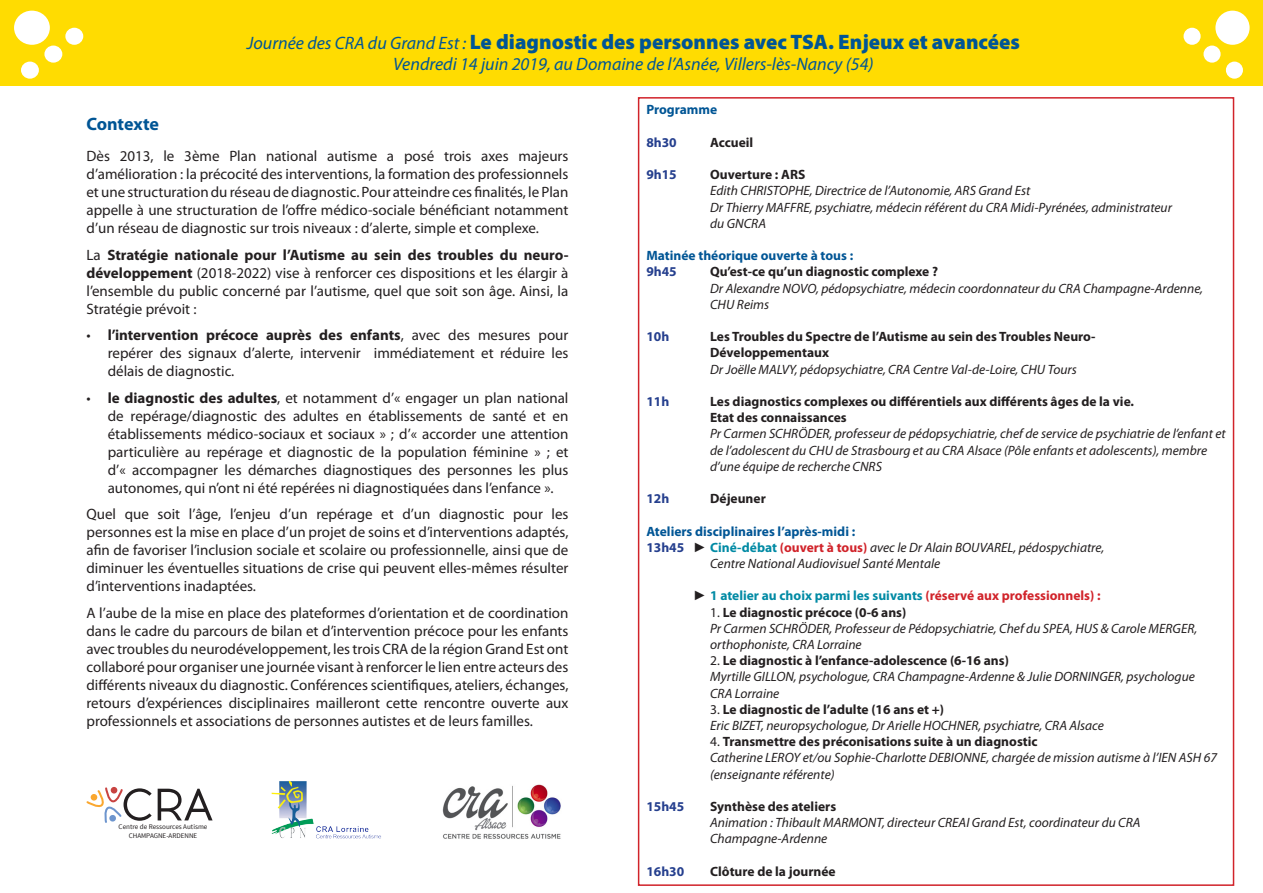
<style>
.page{position:relative;width:1263px;height:893px;background:#fff}
.page>*{position:absolute;margin:0;border:0;box-sizing:border-box;transform-origin:0 0}
.t1{font:900 21px "Myriad Pro";color:#005595}
.t2{font:italic 18px "Myriad Pro";color:#005595}
.t3{font:700 18px "Myriad Pro";letter-spacing:-.005em;color:#005595}
.t4{font:15px/18px "Myriad Pro";color:#231f20;text-align:justify}
.t5{font:italic 13.5px "Myriad Pro";color:#231f20}
.t6{font:700 13.5px "Myriad Pro";color:#231f20}
.t7{font:700 13.5px "Myriad Pro";color:#005595}
.t8{font:700 13.5px "Myriad Pro";color:#008aa4}
.t9{font:700 13.5px "Myriad Pro";color:#253f8e}
.t10{font:7.05px/8.6px "Source Sans Pro";color:#231f20;text-align:center}
.s1{font-weight:400;font-style:italic;font-size:18px}
.s2{font-weight:700}
.s3{font-weight:700;font-style:normal;color:#253f8e}
.s4{font-family:"Arial"}
.s5{font-weight:700;font-style:normal;color:#008aa4}
.s6{font-weight:700;font-style:normal;color:#d1232a}
.s7{font-family:"Arial";font-weight:400;font-style:italic;color:#231f20}
.s8{color:#d1232a}
.s9{font-weight:400}
</style>
<div class="page">
<div style="left:0;top:0;width:1263px;height:85px;background:#ffdc01"></div>
<div style="left:1215px;top:11px;width:34px;height:34px;background:#fff;border-radius:50%"></div>
<div style="left:1183px;top:28px;width:17px;height:17px;background:#fff;border-radius:50%"></div>
<div style="left:1203px;top:46px;width:17px;height:17px;background:#fff;border-radius:50%"></div>
<div style="left:1226px;top:62px;width:17px;height:17px;background:#fff;border-radius:50%"></div>
<div style="left:14px;top:11px;width:36px;height:34px;background:#fff;border-radius:50%"></div>
<div style="left:65px;top:28px;width:18px;height:17px;background:#fff;border-radius:50%"></div>
<div style="left:44px;top:46px;width:18px;height:17px;background:#fff;border-radius:50%"></div>
<div style="left:21px;top:62px;width:18px;height:17px;background:#fff;border-radius:50%"></div>
<svg style="left:158px;top:789px;width:55px;height:31px"></svg>
<svg style="left:86px;top:787px;width:66px;height:36px"></svg>
<img style="left:442px;top:785px;width:119px;height:54px">
<img style="left:271px;top:780px;width:110px;height:59px">
<p class="t1" style="left:247px;top:30px;width:774px"><span class="s1">Journée des CRA du Grand Est :</span> Le diagnostic des personnes avec TSA. Enjeux et avancées</p>
<p class="t2" style="left:393px;top:53px;width:482px">Vendredi 14 juin 2019, au Domaine de l’Asnée, Villers-lès-Nancy (54)</p>
<p class="t3" style="left:86px;top:113px;width:74px">Contexte</p>
<p class="t4" style="left:86px;top:147px;width:484px">Dès 2013, le 3ème Plan national autisme a posé trois axes majeurs d’amélioration : la précocité des interventions, la formation des professionnels et une structuration du réseau de diagnostic. Pour atteindre ces finalités, le Plan appelle à une structuration de l’offre médico-sociale bénéficiant notamment d’un réseau de diagnostic sur trois niveaux : d’alerte, simple et complexe.</p>
<p class="t4" style="left:86px;top:245px;width:483px">La <span class="s2">Stratégie nationale pour l’Autisme au sein des troubles du neuro&shy;développement</span> (2018-2022) vise à renforcer ces dispositions et les élargir à l’ensemble du public concerné par l’autisme, quel que soit son âge. Ainsi, la Stratégie prévoit :</p>
<p class="t4" style="left:108px;top:326px;width:462px;text-indent:-21px">• <span class="s2">l’intervention précoce auprès des enfants</span>, avec des mesures pour repérer des signaux d’alerte, intervenir immédiatement et réduire les délais de diagnostic.</p>
<p class="t4" style="left:108px;top:388px;width:462px;text-indent:-21px">• <span class="s2">le diagnostic des adultes</span>, et notamment d’« engager un plan national de repérage/diagnostic des adultes en établissements de santé et en établissements médico-sociaux et sociaux » ; d’« accorder une attention particulière au repérage et diagnostic de la population féminine » ; et d’« accompagner les démarches diagnostiques des personnes les plus autonomes, qui n’ont ni été repérées ni diagnostiquées dans l’enfance ».</p>
<p class="t4" style="left:86px;top:505px;width:484px">Quel que soit l’âge, l’enjeu d’un repérage et d’un diagnostic pour les personnes est la mise en place d’un projet de soins et d’interventions adaptés, afin de favoriser l’inclusion sociale et scolaire ou professionnelle, ainsi que de diminuer les éventuelles situations de crise qui peuvent elles-mêmes résulter d’interventions inadaptées.</p>
<p class="t4" style="left:86px;top:603px;width:484px">A l’aube de la mise en place des plateformes d’orientation et de coordination dans le cadre du parcours de bilan et d’intervention précoce pour les enfants avec troubles du neurodéveloppement, les trois CRA de la région Grand Est ont collaboré pour organiser une journée visant à renforcer le lien entre acteurs des différents niveaux du diagnostic. Conférences scientifiques, ateliers, échanges, retours d’expériences disciplinaires mailleront cette rencontre ouverte aux professionnels et associations de personnes autistes et de leurs familles.</p>
<p class="t10" style="left:119px;top:823px;width:90px">Centre de Ressources Autisme<br>CHAMPAGNE-ARDENNE</p>
<p class="t7" style="left:646px;top:101px;width:72px">Programme</p>
<p class="t9" style="left:646px;top:133px;width:32px">8h30</p>
<p class="t6" style="left:710px;top:133px;width:45px">Accueil</p>
<p class="t9" style="left:646px;top:166px;width:32px">9h15</p>
<p class="t6" style="left:710px;top:166px;width:97px">Ouverture : ARS</p>
<p class="t5" style="left:710px;top:182px;width:322px">Edith CHRISTOPHE, Directrice de l’Autonomie, ARS Grand Est</p>
<p class="t5" style="left:710px;top:199px;width:463px">Dr Thierry MAFFRE, psychiatre, médecin référent du CRA Midi-Pyrénées, administrateur</p>
<p class="t5" style="left:710px;top:215px;width:57px">du GNCRA</p>
<p class="t7" style="left:646px;top:247px;width:208px">Matinée théorique ouverte à tous :</p>
<p class="t9" style="left:646px;top:263px;width:32px">9h45</p>
<p class="t6" style="left:710px;top:263px;width:229px">Qu’est-ce qu’un diagnostic complexe ?</p>
<p class="t5" style="left:710px;top:280px;width:494px">Dr Alexandre NOVO, pédopsychiatre, médecin coordonnateur du CRA Champagne-Ardenne,</p>
<p class="t5" style="left:710px;top:296px;width:61px">CHU Reims</p>
<p class="t9" style="left:646px;top:328px;width:24px">10h</p>
<p class="t6" style="left:710px;top:328px;width:387px">Les Troubles du Spectre de l’Autisme au sein des Troubles Neuro-</p>
<p class="t6" style="left:710px;top:344px;width:120px">Développementaux</p>
<p class="t5" style="left:710px;top:361px;width:368px">Dr Joëlle MALVY, pédopsychiatre, CRA Centre Val-de-Loire, CHU Tours</p>
<p class="t9" style="left:646px;top:393px;width:24px">11h</p>
<p class="t6" style="left:710px;top:393px;width:425px">Les diagnostics complexes ou différentiels aux différents âges de la vie.</p>
<p class="t6" style="left:710px;top:409px;width:138px">Etat des connaissances</p>
<p class="t5" style="left:710px;top:425px;width:517px">Pr Carmen SCHRÖDER, professeur de pédopsychiatrie, chef de service de psychiatrie de l’enfant et</p>
<p class="t5" style="left:710px;top:442px;width:498px">de l’adolescent du CHU de Strasbourg et au CRA Alsace (Pôle enfants et adolescents), membre</p>
<p class="t5" style="left:710px;top:458px;width:173px">d’une équipe de recherche CNRS</p>
<p class="t9" style="left:646px;top:490px;width:24px">12h</p>
<p class="t6" style="left:710px;top:490px;width:57px">Déjeuner</p>
<p class="t7" style="left:646px;top:522px;width:210px">Ateliers disciplinaires l’après-midi :</p>
<p class="t5" style="left:646px;top:539px;width:459px"><span class="s3">13h45</span> <span class="s4">►</span> <span class="s5">Ciné-débat</span> <span class="s6">(ouvert à tous)</span> avec le Dr Alain BOUVAREL, pédospychiatre,</p>
<p class="t5" style="left:710px;top:555px;width:232px">Centre National Audiovisuel Santé Mentale</p>
<p class="t8" style="left:693px;top:587px;width:409px"><span class="s7">►</span> 1 atelier au choix parmi les suivants <span class="s8">(réservé aux professionnels) :</span></p>
<p class="t6" style="left:710px;top:603px;width:198px"><span class="s9">1.</span> Le diagnostic précoce (0-6 ans)</p>
<p class="t5" style="left:710px;top:620px;width:489px">Pr Carmen SCHRÖDER, Professeur de Pédopsychiatrie, Chef du SPEA, HUS &amp; Carole MERGER,</p>
<p class="t5" style="left:710px;top:636px;width:153px">orthophoniste, CRA Lorraine</p>
<p class="t6" style="left:710px;top:652px;width:300px"><span class="s9">2.</span> Le diagnostic à l’enfance-adolescence (6-16 ans)</p>
<p class="t5" style="left:710px;top:668px;width:486px">Myrtille GILLON, psychologue, CRA Champagne-Ardenne &amp; Julie DORNINGER, psychologue</p>
<p class="t5" style="left:710px;top:685px;width:71px">CRA Lorraine</p>
<p class="t6" style="left:710px;top:700px;width:235px"><span class="s9">3.</span> Le diagnostic de l’adulte (16 ans et +)</p>
<p class="t5" style="left:710px;top:717px;width:395px">Eric BIZET, neuropsychologue, Dr Arielle HOCHNER, psychiatre, CRA Alsace</p>
<p class="t6" style="left:710px;top:733px;width:329px"><span class="s9">4.</span> Transmettre des préconisations suite à un diagnostic</p>
<p class="t5" style="left:710px;top:749px;width:508px">Catherine LEROY et/ou Sophie-Charlotte DEBIONNE, chargée de mission autisme à l’IEN ASH 67</p>
<p class="t5" style="left:710px;top:766px;width:126px">(enseignante référente)</p>
<p class="t9" style="left:646px;top:798px;width:39px">15h45</p>
<p class="t6" style="left:710px;top:798px;width:128px">Synthèse des ateliers</p>
<p class="t5" style="left:710px;top:814px;width:432px">Animation : Thibault MARMONT, directeur CREAI Grand Est, coordinateur du CRA</p>
<p class="t5" style="left:710px;top:830px;width:119px">Champagne-Ardenne</p>
<p class="t9" style="left:646px;top:862px;width:39px">16h30</p>
<p class="t6" style="left:710px;top:862px;width:127px">Clôture de la journée</p>
</div>
